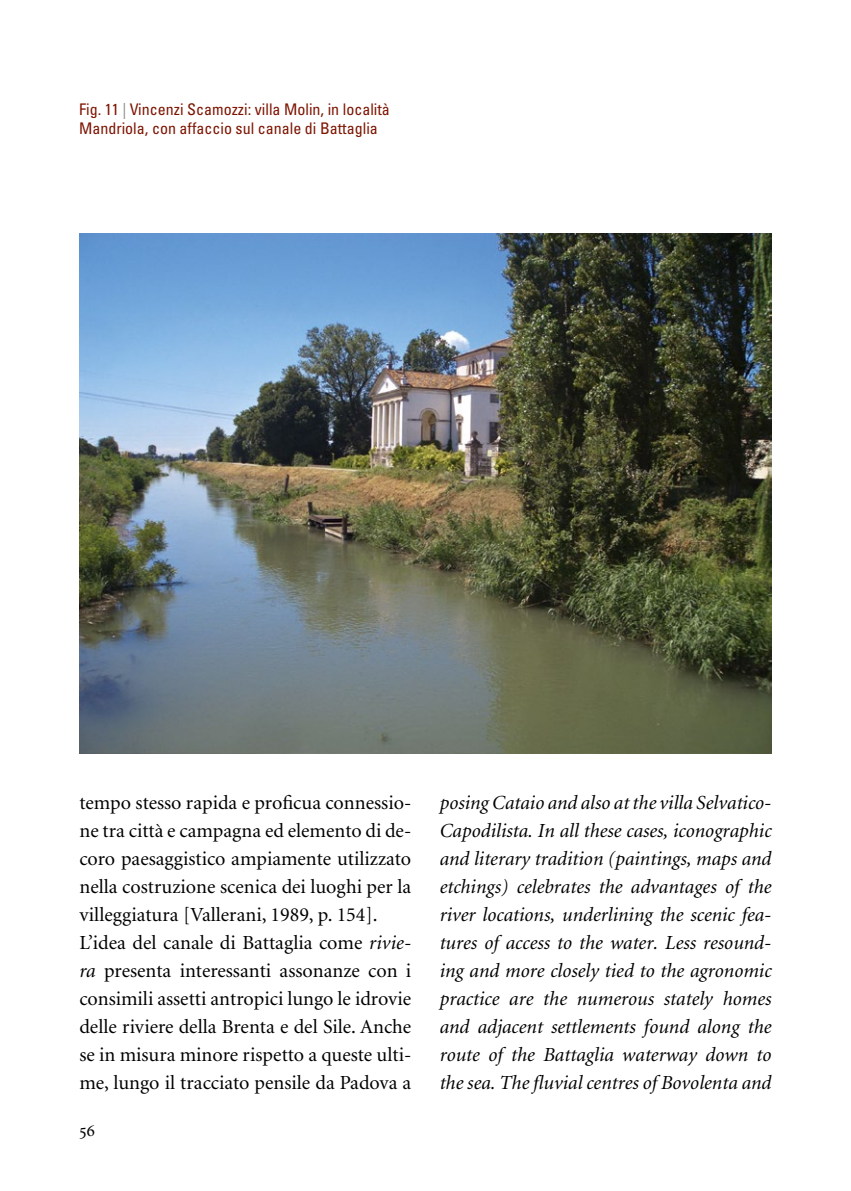
<style>
.page{position:relative;width:851px;height:1191px;background:#fff}
.page>*{position:absolute;margin:0;border:0;box-sizing:border-box;transform-origin:0 0}
.t1{font:italic 20px/28px "Minion";color:#000;text-align:justify}
.t2{font:20px/28px "Minion";color:#000}
.t3{font:condensed 16px/19.6px "Univers";color:#7d1400}
.s1{color:#868685}
.s2{font-style:italic}
</style>
<div class="page">
<img style="left:79px;top:234px;width:692px;height:519px">
<p class="t3" style="left:79px;top:99px;width:312px">Fig. 11 <span class="s1">|</span> Vincenzi Scamozzi: villa Molin, in località<br>Mandriola, con affaccio sul canale di Battaglia</p>
<p class="t2" style="left:79px;top:789px;width:333px">tempo stesso rapida e proficua connessio&shy;ne tra città e campagna ed elemento di de&shy;coro paesaggistico ampiamente utilizzato nella costruzione scenica dei luoghi per la villeggiatura [Vallerani, 1989, p. 154].<br>L’idea del canale di Battaglia come <span class="s2">rivie&shy;ra</span> presenta interessanti assonanze con i consimili assetti antropici lungo le idrovie delle riviere della Brenta e del Sile. Anche se in misura minore rispetto a queste ulti&shy;me, lungo il tracciato pensile da Padova a</p>
<p class="t1" style="left:439px;top:789px;width:333px">posing Cataio and also at the villa Selvatico-Capodilista. In all these cases, iconographic and literary tradition (paintings, maps and etchings) celebrates the advantages of the river locations, underlining the scenic fea&shy;tures of access to the water. Less resound&shy;ing and more closely tied to the agronomic practice are the numerous stately homes and adjacent settlements found along the route of the Battaglia waterway down to the sea. The fluvial centres of Bovolenta and</p>
</div>
